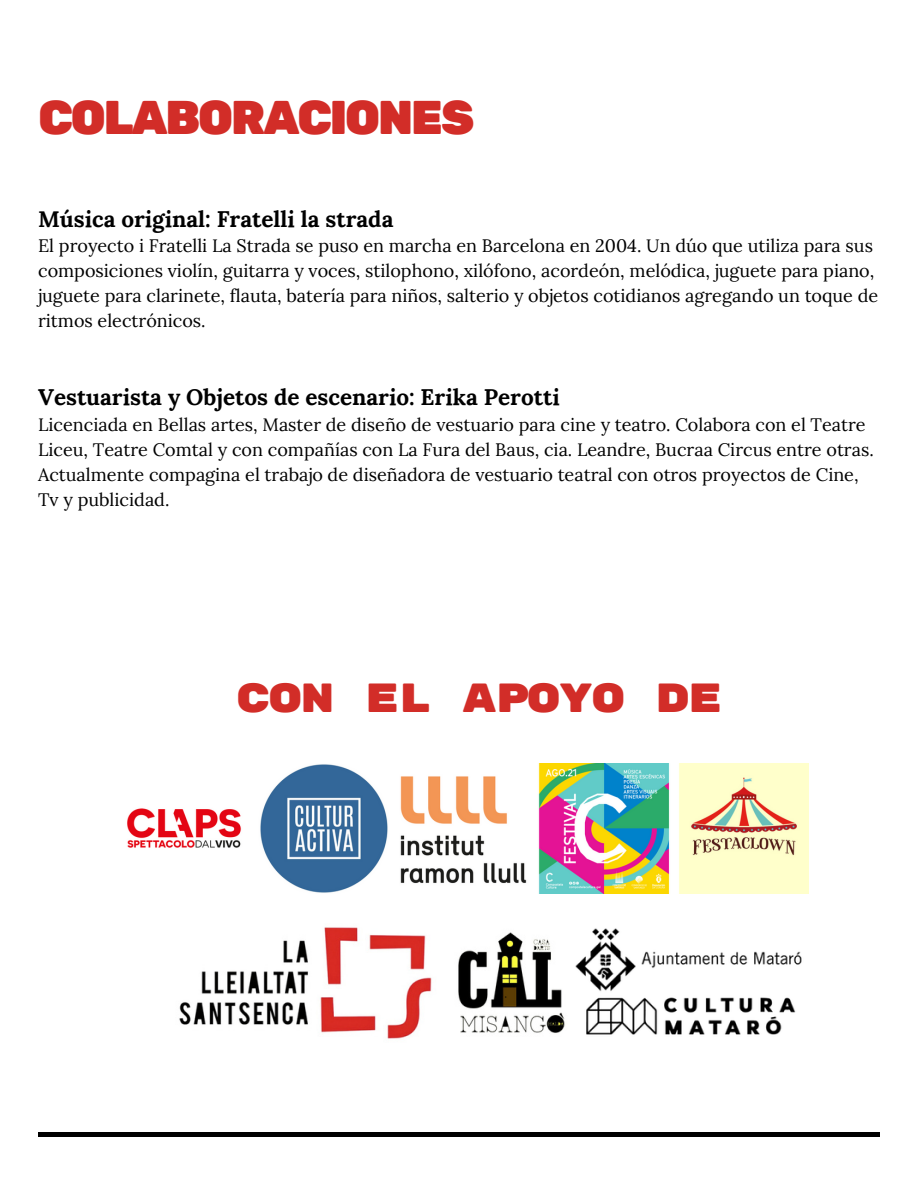
<style>
.page{position:relative;width:918px;height:1188px;background:#fff}
.page>*{position:absolute;margin:0;border:0;box-sizing:border-box;transform-origin:0 0}
.t1{font:47.1px "Rubik One";letter-spacing:-.06em;color:#d22d28}
.t2{font:40.5px "Rubik Mono One";letter-spacing:-.05em;color:#d22d28}
.t3{font:700 22.5px "Lora";color:#000}
.t4{font:18px/24.8px "Lora";color:#000}
</style>
<div class="page">
<hr style="left:38px;top:1133px;width:842px;height:3px;background:#000">
<img style="left:127px;top:764px;width:681px;height:129px">
<img style="left:179px;top:927px;width:386px;height:112px">
<img style="left:575px;top:928px;width:227px;height:107px">
<h1 class="t1" style="left:38px;top:90px;width:438px">COLABORACIONES</h1>
<p class="t3" style="left:38px;top:204px;width:357px">Música original: Fratelli la strada</p>
<p class="t4" style="left:38px;top:233px;width:842px">El proyecto i Fratelli La Strada se puso en marcha en Barcelona en 2004. Un dúo que utiliza para sus composiciones violín, guitarra y voces, stilophono, xilófono, acordeón, melódica, juguete para piano, juguete para clarinete, flauta, batería para niños, salterio y objetos cotidianos agregando un toque de ritmos electrónicos.</p>
<p class="t3" style="left:38px;top:383px;width:523px">Vestuarista y Objetos de escenario: Erika Perotti</p>
<p class="t4" style="left:38px;top:412px;width:837px">Licenciada en Bellas artes, Master de diseño de vestuario para cine y teatro. Colabora con el Teatre Liceu, Teatre Comtal y con compañías con La Fura del Baus, cia. Leandre, Bucraa Circus entre otras.<br>Actualmente compagina el trabajo de diseñadora de vestuario teatral con otros proyectos de Cine, Tv y publicidad.</p>
<h2 class="t2" style="left:236px;top:675px;width:488px">CON EL APOYO DE</h2>
</div>
